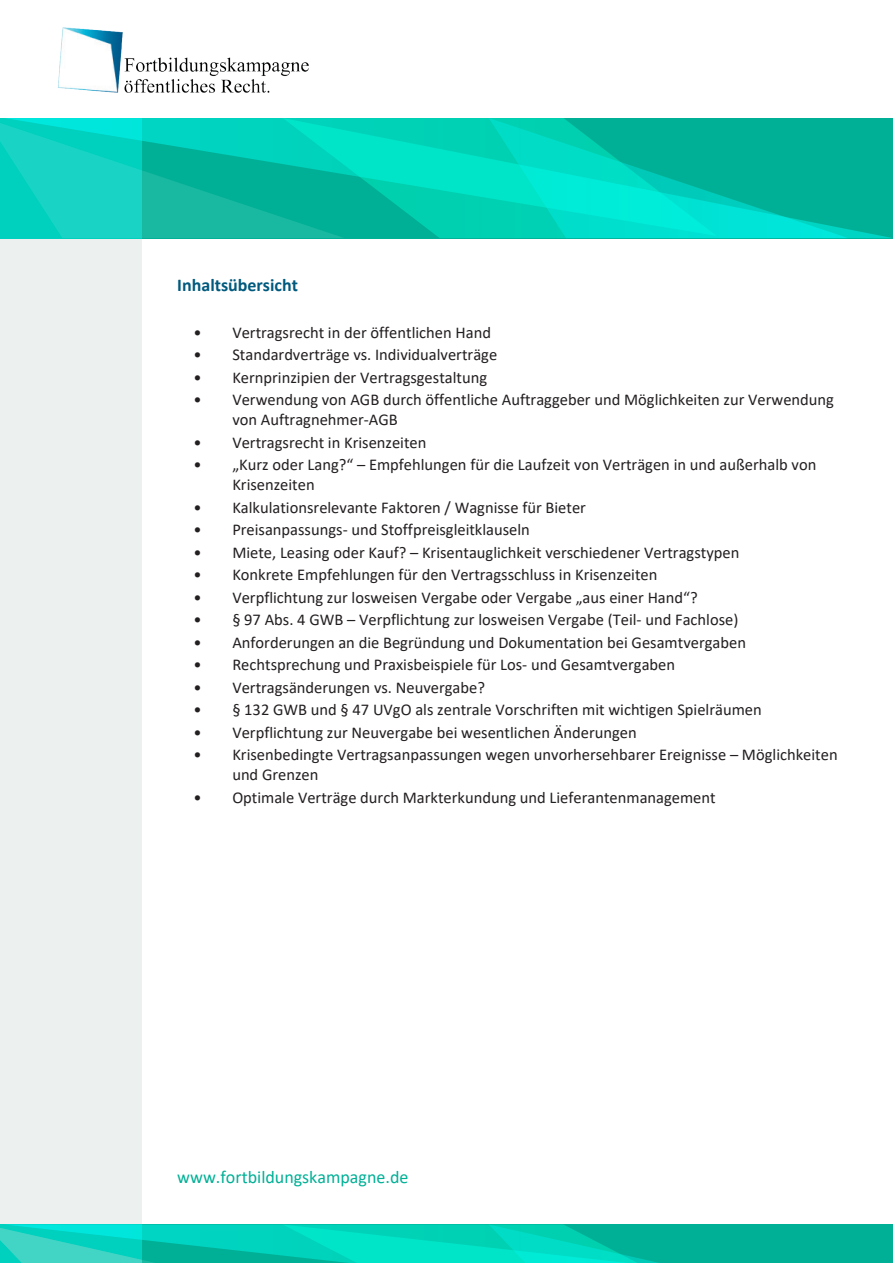
<style>
.page{position:relative;width:893px;height:1263px;background:#fff}
.page>*{position:absolute;margin:0;border:0;box-sizing:border-box;transform-origin:0 0}
.t1{font:18px "Calibri";color:#00b096}
.t2{font:700 18px "Calibri";color:#005a7e}
.t3{font:16.5px/19.8px "Calibri";color:#231f20}
</style>
<div class="page">
<svg style="left:142px;top:1224px;width:751px;height:39px;background:#00c5ac"></svg>
<div style="left:0;top:118px;width:142px;height:1145px;background:#ecf1f0"></div>
<svg style="left:345px;top:118px;width:548px;height:120px;background:#00c9ad"></svg>
<svg style="left:489px;top:118px;width:359px;height:120px;background:#00c9b1"></svg>
<svg style="left:0;top:118px;width:345px;height:120px;background:#0ac7b3"></svg>
<img style="left:58px;top:27px;width:251px;height:66px">
<p class="t2" style="left:177px;top:273px;width:122px">Inhaltsübersicht</p>
<p class="t3" style="left:194px;top:323px;width:299px">• Vertragsrecht in der öffentlichen Hand</p>
<p class="t3" style="left:194px;top:345px;width:305px">• Standardverträge vs. Individualverträge</p>
<p class="t3" style="left:194px;top:368px;width:295px">• Kernprinzipien der Vertragsgestaltung</p>
<p class="t3" style="left:232px;top:390px;width:603px;text-indent:-39px">• Verwendung von AGB durch öffentliche Auftraggeber und Möglichkeiten zur Verwendung von Auftragnehmer-AGB</p>
<p class="t3" style="left:194px;top:432px;width:234px">• Vertragsrecht in Krisenzeiten</p>
<p class="t3" style="left:232px;top:455px;width:585px;text-indent:-39px">• „Kurz oder Lang?“ – Empfehlungen für die Laufzeit von Verträgen in und außerhalb von<br>Krisenzeiten</p>
<p class="t3" style="left:194px;top:497px;width:394px">• Kalkulationsrelevante Faktoren / Wagnisse für Bieter</p>
<p class="t3" style="left:194px;top:520px;width:338px">• Preisanpassungs- und Stoffpreisgleitklauseln</p>
<p class="t3" style="left:194px;top:542px;width:547px">• Miete, Leasing oder Kauf? – Krisentauglichkeit verschiedener Vertragstypen</p>
<p class="t3" style="left:194px;top:565px;width:465px">• Konkrete Empfehlungen für den Vertragsschluss in Krisenzeiten</p>
<p class="t3" style="left:194px;top:587px;width:506px">• Verpflichtung zur losweisen Vergabe oder Vergabe „aus einer Hand“?</p>
<p class="t3" style="left:194px;top:610px;width:546px">• § 97 Abs. 4 GWB – Verpflichtung zur losweisen Vergabe (Teil- und Fachlose)</p>
<p class="t3" style="left:194px;top:632px;width:554px">• Anforderungen an die Begründung und Dokumentation bei Gesamtvergaben</p>
<p class="t3" style="left:194px;top:655px;width:483px">• Rechtsprechung und Praxisbeispiele für Los- und Gesamtvergaben</p>
<p class="t3" style="left:194px;top:677px;width:293px">• Vertragsänderungen vs. Neuvergabe?</p>
<p class="t3" style="left:194px;top:700px;width:570px">• § 132 GWB und § 47 UVgO als zentrale Vorschriften mit wichtigen Spielräumen</p>
<p class="t3" style="left:194px;top:722px;width:445px">• Verpflichtung zur Neuvergabe bei wesentlichen Änderungen</p>
<p class="t3" style="left:232px;top:745px;width:607px;text-indent:-39px">• Krisenbedingte Vertragsanpassungen wegen unvorhersehbarer Ereignisse – Möglichkeiten und Grenzen</p>
<p class="t3" style="left:194px;top:787px;width:524px">• Optimale Verträge durch Markterkundung und Lieferantenmanagement</p>
<p class="t1" style="left:177px;top:1164px;width:233px">www.fortbildungskampagne.de</p>
</div>
